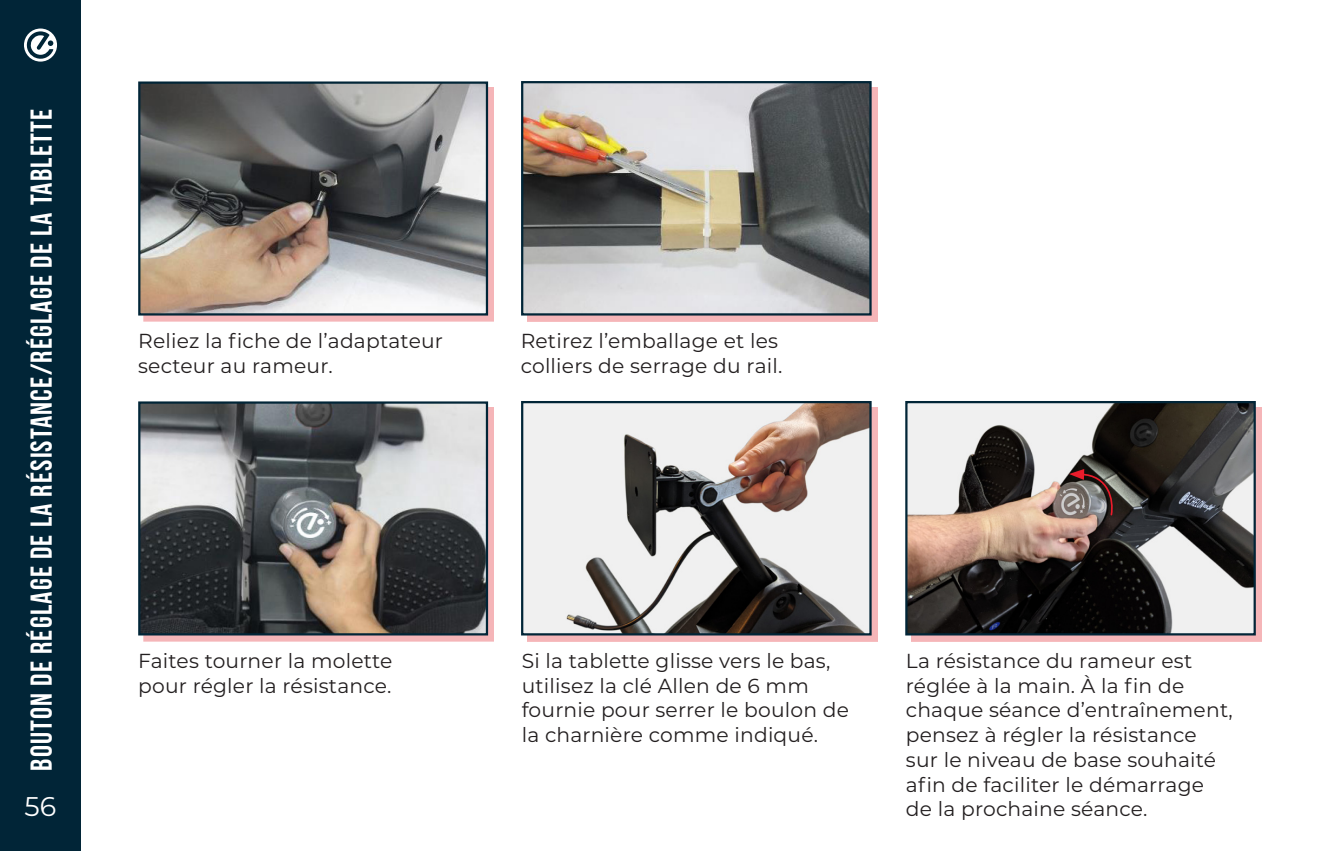
<style>
.page{position:relative;width:1337px;height:851px;background:#fff}
.page>*{position:absolute;margin:0;border:0;box-sizing:border-box;transform-origin:0 0}
.t1{font:700 30.15px "Bebas Neue";letter-spacing:.04em;color:#fff}
.t2{font:27px "Montserrat";color:#fff}
.t3{font:20.25px/24.8px "Montserrat";letter-spacing:.01em;color:#231f20}
</style>
<div class="page">
<div style="left:0;top:0;width:81px;height:850px;background:#012537"></div>
<svg style="left:24px;top:28px;width:33px;height:34px"></svg>
<svg style="left:527px;top:87px;width:350px;height:234px;background:#dda6ab"></svg>
<img style="left:524px;top:84px;width:344px;height:228px">
<div style="left:521px;top:81px;width:350px;height:234px;border:2px solid #012537"></div>
<svg style="left:144px;top:87px;width:350px;height:234px;background:#e5abaf"></svg>
<img style="left:141px;top:84px;width:344px;height:228px">
<div style="left:138px;top:81px;width:350px;height:234px;border:2px solid #012537"></div>
<svg style="left:527px;top:406px;width:350px;height:235px;background:#dea7ac"></svg>
<img style="left:524px;top:404px;width:344px;height:228px">
<div style="left:521px;top:401px;width:350px;height:234px;border:2px solid #012537"></div>
<svg style="left:144px;top:407px;width:350px;height:234px;background:#e6acb0"></svg>
<img style="left:141px;top:404px;width:344px;height:228px">
<div style="left:138px;top:401px;width:350px;height:234px;border:2px solid #012537"></div>
<svg style="left:911px;top:406px;width:350px;height:235px;background:#dba5aa"></svg>
<img style="left:908px;top:404px;width:344px;height:228px">
<div style="left:905px;top:401px;width:350px;height:234px;border:2px solid #012537"></div>
<svg style="left:1069px;top:469px;width:44px;height:47px;background:#796563"></svg>
<p class="t1" style="left:25px;top:770px;width:663px;rotate:-90deg">Bouton de réglage de la résistance/réglage de la tablette</p>
<h2 class="t2" style="left:25px;top:788px;width:33px">56</h2>
<p class="t3" style="left:138px;top:327px;width:306px">Reliez la fiche de l’adaptateur secteur au rameur.</p>
<p class="t3" style="left:520px;top:328px;width:263px">Retirez l’emballage et les colliers de serrage du rail.</p>
<p class="t3" style="left:138px;top:647px;width:256px">Faites tourner la molette pour régler la résistance.</p>
<p class="t3" style="left:522px;top:647px;width:329px">Si la tablette glisse vers le bas, utilisez la clé Allen de 6 mm fournie pour serrer le boulon de la charnière comme indiqué.</p>
<p class="t3" style="left:906px;top:647px;width:328px">La résistance du rameur est réglée à la main. À la fin de chaque séance d’entraînement, pensez à régler la résistance sur le niveau de base souhaité afin de faciliter le démarrage de la prochaine séance.</p>
</div>
